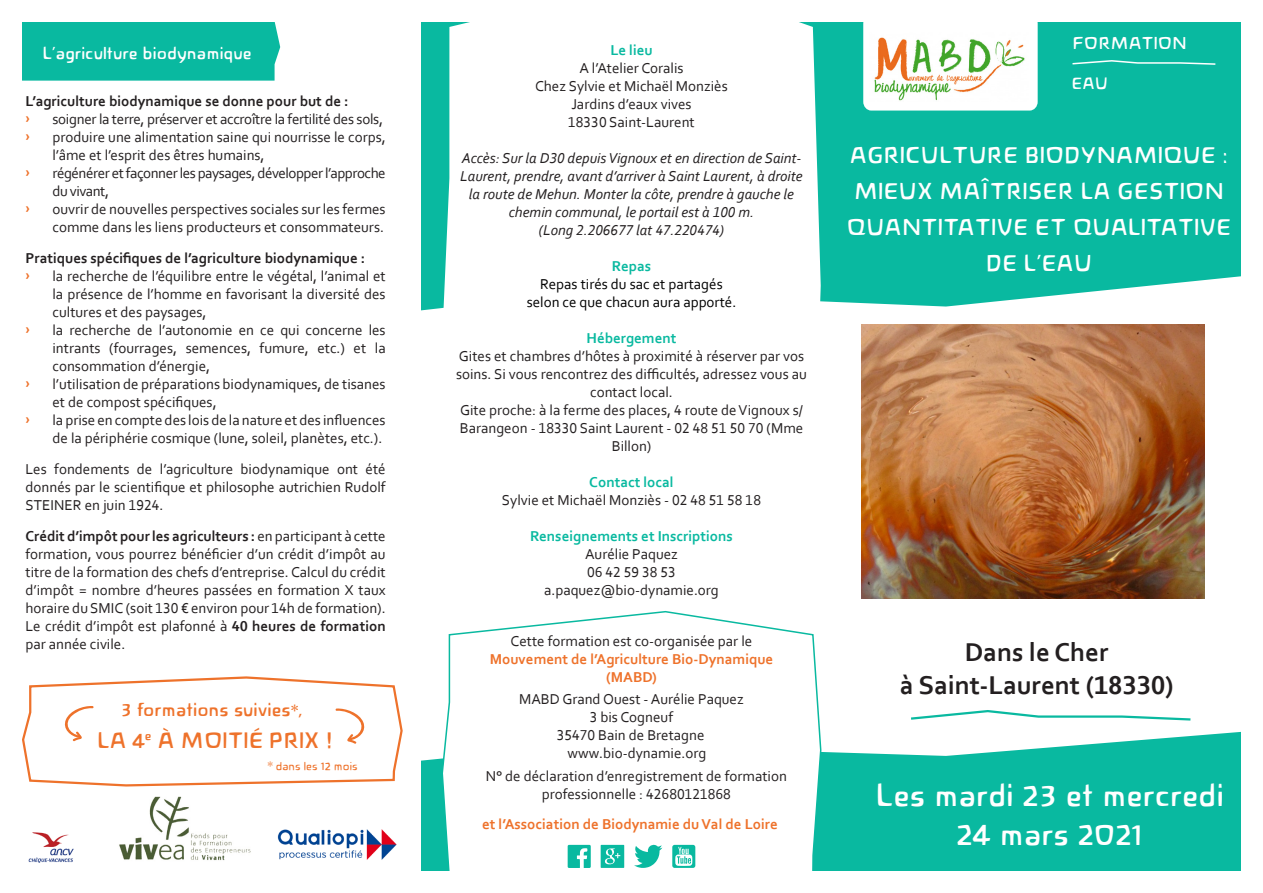
<style>
.page{position:relative;width:1263px;height:893px;background:#fff}
.page>*{position:absolute;margin:0;border:0;box-sizing:border-box;transform-origin:0 0}
.t1{font:33px/39.6px "Novalis Medium Roman";color:#fff;text-align:center}
.t2{font:700 27px "Corbel";color:#231f20}
.t3{font:24px/36px "Novalis Medium Roman";color:#fff;text-align:center}
.t4{font:23.25px "Novalis Medium Roman";color:#ee722b}
.t5{font:19.65px "Novalis Medium Roman";color:#ee722b}
.t6{font:18px "Novalis Medium Roman";color:#fff}
.t7{font:17.25px "Novalis Medium Roman";color:#fff}
.t8{font:15px/18px "Corbel";color:#231f20}
.t9{font:italic 15px/18px "Corbel";color:#231f20;text-align:center}
.t10{font:700 15px "Corbel";color:#231f20}
.t11{font:700 15px/18px "Corbel";color:#ee722b;text-align:center}
.t12{font:700 15px "Corbel";color:#09b9a0}
.t13{font:15px/18px "Corbel";letter-spacing:-.03em;color:#231f20}
.t14{font:15px "Corbel";letter-spacing:-.02em;color:#231f20}
.t15{font:15px "Corbel";color:#000}
.t16{font:12px "Novalis Light 97 Roman";color:#ee722b}
.s1{font-weight:700}
.s2{font-size:16.05px}
</style>
<div class="page">
<div style="left:421px;top:22px;width:820px;height:289px;background:#09b9a0"></div>
<svg style="left:421px;top:731px;width:820px;height:140px;background:#25c1ab"></svg>
<svg style="left:442px;top:22px;width:379px;height:289px"></svg>
<svg style="left:441px;top:611px;width:381px;height:260px"></svg>
<div style="left:22px;top:22px;width:258px;height:59px;background:#09b9a0"></div>
<div style="left:863px;top:15px;width:175px;height:96px;background:#fff;border-radius:8px"></div>
<img style="left:874px;top:37px;width:151px;height:64px">
<svg style="left:911px;top:710px;width:280px;height:11px"></svg>
<img style="left:28px;top:832px;width:46px;height:31px">
<img style="left:119px;top:796px;width:132px;height:65px">
<svg style="left:22px;top:676px;width:381px;height:111px"></svg>
<svg style="left:1071px;top:59px;width:146px;height:7px"></svg>
<svg style="left:568px;top:845px;width:23px;height:23px"></svg>
<svg style="left:601px;top:845px;width:23px;height:23px"></svg>
<svg style="left:634px;top:845px;width:28px;height:23px"></svg>
<svg style="left:672px;top:845px;width:23px;height:23px"></svg>
<img style="left:862px;top:324px;width:343px;height:274px">
<img style="left:277px;top:829px;width:120px;height:31px">
<p class="t6" style="left:43px;top:43px;width:211px">L’agriculture biodynamique</p>
<p class="t10" style="left:26px;top:92px;width:325px">L’agriculture biodynamique se donne pour but de :</p>
<p class="t14" style="left:53px;top:110px;width:332px">soigner la terre, préserver et accroître la fertilité des sols,</p>
<p class="t8" style="left:53px;top:128px;width:335px">produire une alimentation saine qui nourrisse le corps, l’âme et l’esprit des êtres humains,</p>
<p class="t13" style="left:53px;top:164px;width:335px">régénérer et façonner les paysages, développer l’approche du vivant,</p>
<p class="t8" style="left:53px;top:200px;width:335px">ouvrir de nouvelles perspectives sociales sur les fermes comme dans les liens producteurs et consommateurs.</p>
<p class="t10" style="left:26px;top:249px;width:341px">Pratiques spécifiques de l’agriculture biodynamique :</p>
<p class="t8" style="left:53px;top:267px;width:335px;text-align:justify">la recherche de l’équilibre entre le végétal, l’animal et la présence de l’homme en favorisant la diversité des cultures et des paysages,</p>
<p class="t8" style="left:53px;top:321px;width:335px;text-align:justify">la recherche de l’autonomie en ce qui concerne les intrants (fourrages, semences, fumure, etc.) et la consommation d’énergie,</p>
<p class="t8" style="left:53px;top:375px;width:335px">l’utilisation de préparations biodynamiques, de tisanes et de compost spécifiques,</p>
<p class="t8" style="left:53px;top:411px;width:335px">la prise en compte des lois de la nature et des influences de la périphérie cosmique (lune, soleil, planètes, etc.).</p>
<p class="t8" style="left:26px;top:460px;width:362px;text-align:justify">Les fondements de l’agriculture biodynamique ont été donnés par le scientifique et philosophe autrichien Rudolf STEINER en juin 1924.</p>
<p class="t8" style="left:26px;top:526px;width:362px;text-align:justify"><span class="s1">Crédit d’impôt pour les agriculteurs :</span> en participant à cette formation, vous pourrez bénéficier d’un crédit d’impôt au titre de la formation des chefs d’entreprise. Calcul du crédit d’impôt = nombre d’heures passées en formation X taux horaire du SMIC (soit 130 € environ pour 14h de formation).</p>
<p class="t8" style="left:26px;top:616px;width:362px">Le crédit d’impôt est plafonné à <span class="s1">40 heures de formation </span>par année civile.</p>
<p class="t5" style="left:121px;top:698px;width:183px">3 formations suivies<span class="s2">*</span>,</p>
<p class="t4" style="left:97px;top:727px;width:237px">LA 4<sup>e</sup> À MOITIÉ PRIX !</p>
<p class="t16" style="left:268px;top:759px;width:91px">* dans les 12 mois</p>
<p class="t12" style="left:610px;top:40px;width:44px">Le lieu</p>
<p class="t8" style="left:579px;top:58px;width:106px">A l’Atelier Coralis</p>
<p class="t8" style="left:535px;top:76px;width:194px">Chez Sylvie et Michaël Monziès</p>
<p class="t8" style="left:571px;top:94px;width:122px">Jardins d’eaux vives</p>
<p class="t8" style="left:568px;top:112px;width:128px">18330 Saint-Laurent</p>
<p class="t9" style="left:460px;top:148px;width:344px">Accès: Sur la D30 depuis Vignoux et en direction de Saint-Laurent, prendre, avant d’arriver à Saint Laurent, à droite la route de Mehun. Monter la côte, prendre à gauche le chemin communal, le portail est à 100 m.</p>
<p class="t9" style="left:539px;top:220px;width:186px">(Long 2.206677 lat 47.220474)</p>
<p class="t12" style="left:612px;top:256px;width:41px">Repas</p>
<p class="t15" style="left:540px;top:274px;width:184px">Repas tirés du sac et partagés</p>
<p class="t15" style="left:527px;top:292px;width:211px">selon ce que chacun aura apporté.</p>
<p class="t12" style="left:586px;top:328px;width:91px">Hébergement</p>
<p class="t8" style="left:456px;top:346px;width:352px;text-align:center">Gites et chambres d’hôtes à proximité à réserver par vos soins. Si vous rencontrez des difficultés, adressez vous au contact local.</p>
<p class="t8" style="left:460px;top:400px;width:345px;text-align:center">Gite proche: à la ferme des places, 4 route de Vignoux s/<br>Barangeon - 18330 Saint Laurent - 02 48 51 50 70 (Mme<br>Billon)</p>
<p class="t12" style="left:589px;top:472px;width:86px">Contact local</p>
<p class="t8" style="left:502px;top:490px;width:261px">Sylvie et Michaël Monziès - 02 48 51 58 18</p>
<p class="t12" style="left:530px;top:526px;width:204px">Renseignements et Inscriptions</p>
<p class="t8" style="left:544px;top:544px;width:176px;text-align:center">Aurélie Paquez<br>06 42 59 38 53 a.paquez@bio-dynamie.org</p>
<p class="t8" style="left:511px;top:632px;width:243px">Cette formation est co-organisée par le</p>
<p class="t11" style="left:490px;top:650px;width:285px">Mouvement de l’Agriculture Bio-Dynamique (MABD)</p>
<p class="t8" style="left:519px;top:690px;width:226px">MABD Grand Ouest - Aurélie Paquez</p>
<p class="t8" style="left:590px;top:708px;width:85px">3 bis Cogneuf</p>
<p class="t8" style="left:557px;top:726px;width:149px">35470 Bain de Bretagne</p>
<p class="t8" style="left:568px;top:744px;width:140px">www.bio-dynamie.org</p>
<p class="t8" style="left:486px;top:766px;width:303px;text-align:center">N° de déclaration d’enregistrement de formation professionnelle : 42680121868</p>
<p class="t11" style="left:482px;top:814px;width:297px">et l’Association de Biodynamie du Val de Loire</p>
<p class="t6" style="left:1072px;top:33px;width:116px">FORMATION</p>
<p class="t7" style="left:1071px;top:74px;width:38px">EAU</p>
<p class="t3" style="left:846px;top:138px;width:386px">AGRICULTURE BIODYNAMIQUE :<br>MIEUX MAÎTRISER LA GESTION<br>QUANTITATIVE ET QUALITATIVE<br>DE L’EAU</p>
<p class="t2" style="left:965px;top:636px;width:145px">Dans le Cher</p>
<p class="t2" style="left:900px;top:668px;width:275px">à Saint-Laurent (18330)</p>
<p class="t1" style="left:875px;top:775px;width:350px">Les mardi 23 et mercredi<br>24 mars 2021</p>
</div>
